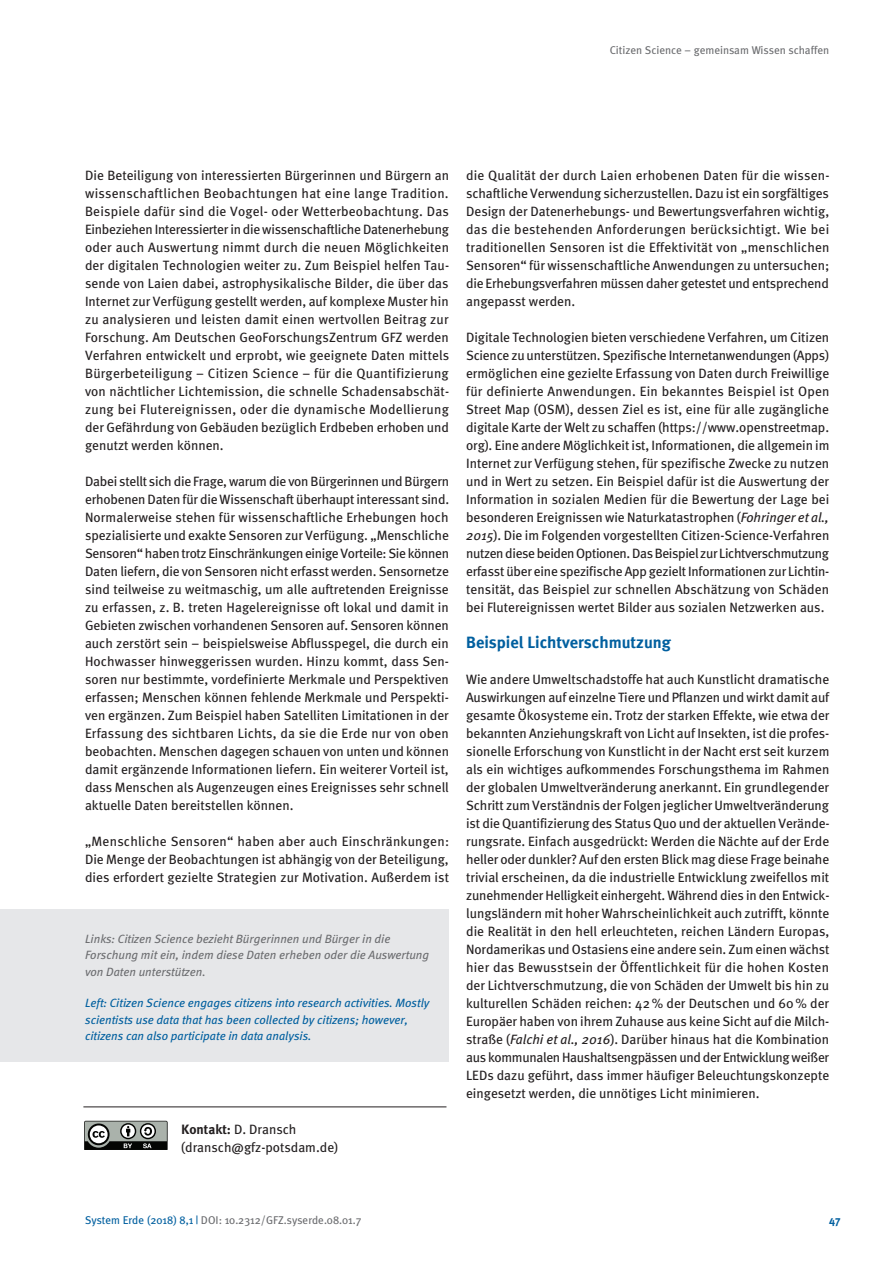
<style>
.page{position:relative;width:893px;height:1263px;background:#fff}
.page>*{position:absolute;margin:0;border:0;box-sizing:border-box;transform-origin:0 0}
.t1{font:700 16.5px "Meta";color:#005f9f}
.t2{font:13.5px/18px "Meta";color:#231f20;text-align:justify}
.t3{font:italic 12px/16.5px "Meta";color:#005f9f}
.t4{font:italic 12px/16.5px "Meta";color:#6c6d70}
.t5{font:11.25px "Meta Plus";color:#6c6d70}
.t6{font:11.25px "Meta";color:#6c6d70}
.t7{font:700 11.25px "Meta";color:#005f9f}
.s1{font-family:"Meta Plus";font-weight:700}
.s2{font-style:italic}
.s3{color:#005f9f}
</style>
<div class="page">
<div style="left:0;top:909px;width:448px;height:153px;background:#e6e7e9"></div>
<hr style="left:83px;top:1106px;width:363px;height:1px;background:#231f20">
<svg style="left:84px;top:1121px;width:84px;height:29px;background:#747874"></svg>
<p class="t6" style="left:610px;top:43px;width:221px">Citizen Science – gemeinsam Wissen schaffen</p>
<p class="t2" style="left:85px;top:166px;width:366px">Die Beteiligung von interessierten Bürgerinnen und Bürgern an wissenschaftlichen Beobachtungen hat eine lange Tradition.<br>Beispiele dafür sind die Vogel- oder Wetterbeobachtung. Das Einbeziehen Interessierter in die wissenschaftliche Datenerhebung oder auch Auswertung nimmt durch die neuen Möglichkeiten der digitalen Technologien weiter zu. Zum Beispiel helfen Tau&shy;sende von Laien dabei, astrophysikalische Bilder, die über das Internet zur Verfügung gestellt werden, auf komplexe Muster hin zu analysieren und leisten damit einen wertvollen Beitrag zur Forschung. Am Deutschen GeoForschungsZentrum GFZ werden Verfahren entwickelt und erprobt, wie geeignete Daten mittels Bürgerbeteiligung – Citizen Science – für die Quantifizierung von nächtlicher Lichtemission, die schnelle Schadensabschät&shy;zung bei Flutereignissen, oder die dynamische Modellierung der Gefährdung von Gebäuden bezüglich Erdbeben erhoben und genutzt werden können.</p>
<p class="t2" style="left:85px;top:472px;width:366px">Dabei stellt sich die Frage, warum die von Bürgerinnen und Bürgern erhobenen Daten für die Wissenschaft überhaupt interessant sind.<br>Normalerweise stehen für wissenschaftliche Erhebungen hoch spezialisierte und exakte Sensoren zur Verfügung. „Menschliche Sensoren“ haben trotz Einschränkungen einige Vorteile: Sie können Daten liefern, die von Sensoren nicht erfasst werden. Sensornetze sind teilweise zu weitmaschig, um alle auftretenden Ereignisse zu erfassen, z. B. treten Hagelereignisse oft lokal und damit in Gebieten zwischen vorhandenen Sensoren auf. Sensoren können auch zerstört sein – beispielsweise Abflusspegel, die durch ein Hochwasser hinweggerissen wurden. Hinzu kommt, dass Sen&shy;soren nur bestimmte, vordefinierte Merkmale und Perspektiven erfassen; Menschen können fehlende Merkmale und Perspekti&shy;ven ergänzen. Zum Beispiel haben Satelliten Limitationen in der Erfassung des sichtbaren Lichts, da sie die Erde nur von oben beobachten. Menschen dagegen schauen von unten und können damit ergänzende Informationen liefern. Ein weiterer Vorteil ist, dass Menschen als Augenzeugen eines Ereignisses sehr schnell aktuelle Daten bereitstellen können.</p>
<p class="t2" style="left:85px;top:832px;width:366px">„Menschliche Sensoren“ haben aber auch Einschränkungen:<br>Die Menge der Beobachtungen ist abhängig von der Beteiligung, dies erfordert gezielte Strategien zur Motivation. Außerdem ist</p>
<p class="t4" style="left:85px;top:930px;width:345px">Links: Citizen Science bezieht Bürgerinnen und Bürger in die<br>Forschung mit ein, indem diese Daten erheben oder die Auswertung von Daten unterstützen.</p>
<p class="t3" style="left:85px;top:994px;width:346px">Left: Citizen Science engages citizens into research activities. Mostly scientists use data that has been collected by citizens; however, citizens can also participate in data analysis.</p>
<p class="t2" style="left:181px;top:1120px;width:158px"><span class="s1">Kontakt:</span> D. Dransch (dransch@gfz-potsdam.de)</p>
<p class="t2" style="left:466px;top:166px;width:365px">die Qualität der durch Laien erhobenen Daten für die wissen&shy;schaftliche Verwendung sicherzustellen. Dazu ist ein sorgfältiges Design der Datenerhebungs- und Bewertungsverfahren wichtig, das die bestehenden Anforderungen berücksichtigt. Wie bei traditionellen Sensoren ist die Effektivität von „menschlichen Sensoren“ für wissenschaftliche Anwendungen zu untersuchen; die Erhebungsverfahren müssen daher getestet und entsprechend angepasst werden.</p>
<p class="t2" style="left:466px;top:328px;width:365px">Digitale Technologien bieten verschiedene Verfahren, um Citizen Science zu unterstützen. Spezifische Internetanwendungen (Apps) ermöglichen eine gezielte Erfassung von Daten durch Freiwillige für definierte Anwendungen. Ein bekanntes Beispiel ist Open Street Map (OSM), dessen Ziel es ist, eine für alle zugängliche digitale Karte der Welt zu schaffen (https://www.openstreetmap. org). Eine andere Möglichkeit ist, Informationen, die allgemein im Internet zur Verfügung stehen, für spezifische Zwecke zu nutzen und in Wert zu setzen. Ein Beispiel dafür ist die Auswertung der Information in sozialen Medien für die Bewertung der Lage bei besonderen Ereignissen wie Naturkatastrophen (<span class="s2">Fohringer et al., 2015</span>). Die im Folgenden vorgestellten Citizen-Science-Verfahren nutzen diese beiden Optionen. Das Beispiel zur Lichtverschmutzung erfasst über eine spezifische App gezielt Informationen zur Lichtin&shy;tensität, das Beispiel zur schnellen Abschätzung von Schäden bei Flutereignissen wertet Bilder aus sozialen Netzwerken aus.</p>
<p class="t1" style="left:466px;top:632px;width:206px">Beispiel Lichtverschmutzung</p>
<p class="t2" style="left:466px;top:670px;width:365px">Wie andere Umweltschadstoffe hat auch Kunstlicht dramatische Auswirkungen auf einzelne Tiere und Pflanzen und wirkt damit auf gesamte Ökosysteme ein. Trotz der starken Effekte, wie etwa der bekannten Anziehungskraft von Licht auf Insekten, ist die profes&shy;sionelle Erforschung von Kunstlicht in der Nacht erst seit kurzem als ein wichtiges aufkommendes Forschungsthema im Rahmen der globalen Umweltveränderung anerkannt. Ein grundlegender Schritt zum Verständnis der Folgen jeglicher Umweltveränderung ist die Quantifizierung des Status Quo und der aktuellen Verände&shy;rungsrate. Einfach ausgedrückt: Werden die Nächte auf der Erde heller oder dunkler? Auf den ersten Blick mag diese Frage beinahe trivial erscheinen, da die industrielle Entwicklung zweifellos mit zunehmender Helligkeit einhergeht. Während dies in den Entwick&shy;lungsländern mit hoher Wahrscheinlichkeit auch zutrifft, könnte die Realität in den hell erleuchteten, reichen Ländern Europas, Nordamerikas und Ostasiens eine andere sein. Zum einen wächst hier das Bewusstsein der Öffentlichkeit für die hohen Kosten der Lichtverschmutzung, die von Schäden der Umwelt bis hin zu kulturellen Schäden reichen: 42% der Deutschen und 60% der Europäer haben von ihrem Zuhause aus keine Sicht auf die Milch&shy;straße (<span class="s2">Falchi et al., 2016</span>). Darüber hinaus hat die Kombination aus kommunalen Haushaltsengpässen und der Entwicklung weißer LEDs dazu geführt, dass immer häufiger Beleuchtungskonzepte eingesetzt werden, die unnötiges Licht minimieren.</p>
<p class="t5" style="left:85px;top:1214px;width:278px"><span class="s3">System Erde (2018) 8,1 |</span> DOI: 10.2312/GFZ.syserde.08.01.7</p>
<p class="t7" style="left:829px;top:1213px;width:13px">47</p>
</div>
